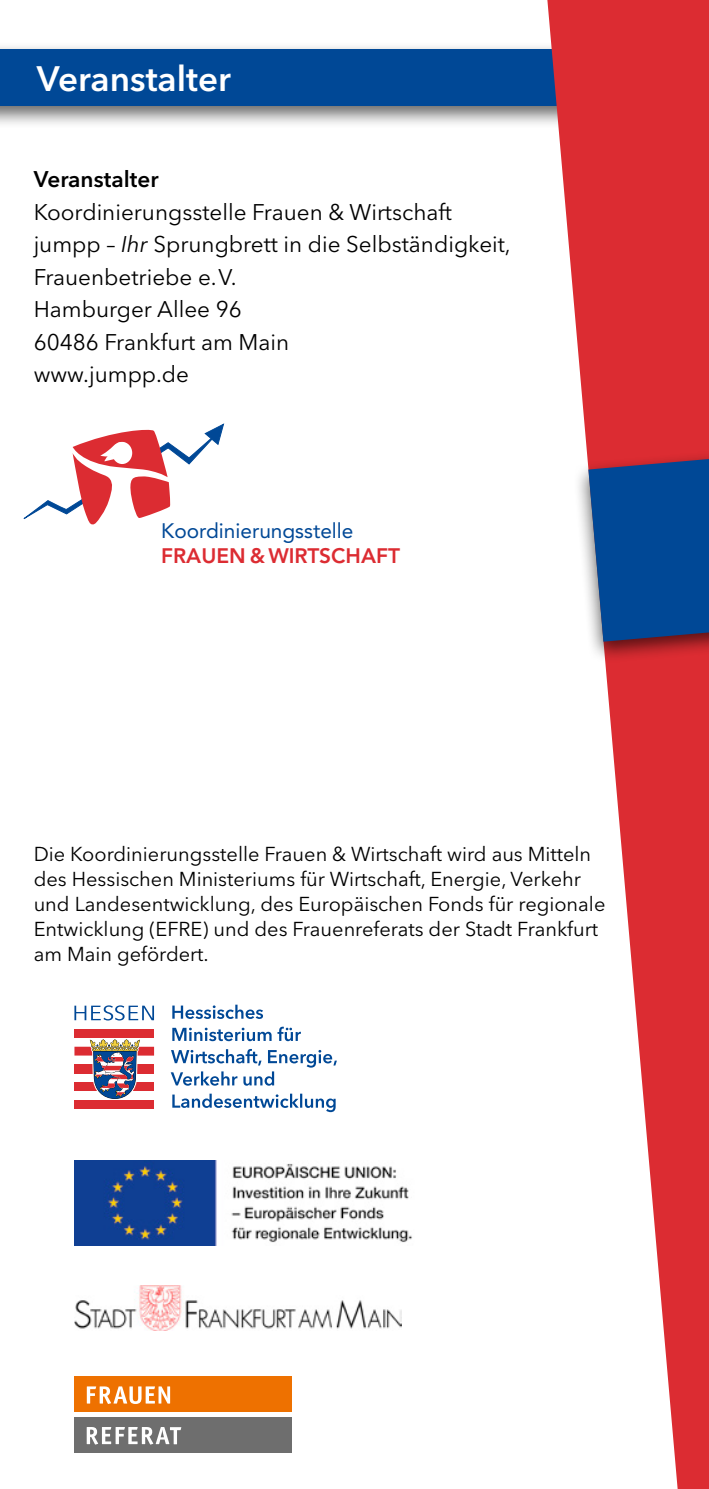
<style>
.page{position:relative;width:709px;height:1489px;background:#fff}
.page>*{position:absolute;margin:0;border:0;box-sizing:border-box;transform-origin:0 0}
.t1{font:600 35px "Avenir Next LT Pro";color:#fff}
.t2{font:22.5px/32.5px "Avenir Next LT Pro";color:#000}
.t3{font:600 22.5px "Avenir Next LT Pro";color:#000}
.t4{font:20.75px "Avenir";color:#004896}
.t5{font:800 20.75px "Avenir";color:#dc2c32}
.t6{font:20px/25px "Avenir Next LT Pro";color:#000}
.s1{font-style:italic}
</style>
<div class="page">
<div style="left:0;top:41px;width:709px;height:88px;background:#000;opacity:.6"></div>
<div style="left:0;top:50px;width:709px;height:56px;background:#004896"></div>
<svg style="left:23px;top:423px;width:202px;height:102px"></svg>
<img style="left:74px;top:1285px;width:328px;height:45px">
<img style="left:74px;top:1160px;width:338px;height:85px">
<div style="left:74px;top:1029px;width:80px;height:8px;background:#dc2c32"></div>
<div style="left:74px;top:1046px;width:80px;height:9px;background:#dc2c32"></div>
<div style="left:74px;top:1064px;width:80px;height:9px;background:#dc2c32"></div>
<div style="left:74px;top:1082px;width:80px;height:8px;background:#dc2c32"></div>
<div style="left:74px;top:1099px;width:80px;height:9px;background:#dc2c32"></div>
<svg style="left:89px;top:1039px;width:52px;height:60px"></svg>
<svg style="left:74px;top:1005px;width:80px;height:15px"></svg>
<svg style="left:172px;top:1093px;width:163px;height:19px"></svg>
<svg style="left:171px;top:1049px;width:166px;height:36px"></svg>
<svg style="left:172px;top:1026px;width:129px;height:15px"></svg>
<svg style="left:172px;top:1004px;width:91px;height:14px"></svg>
<svg style="left:547px;top:0;width:162px;height:1488px;fill:#dc2c32"></svg>
<div style="left:574px;top:381px;width:135px;height:283px;background:#000;opacity:.6"></div>
<svg style="left:588px;top:459px;width:121px;height:182px;background:#144e93"></svg>
<div style="left:75px;top:1375px;width:217px;height:36px;background:#ee7100"></div>
<div style="left:75px;top:1417px;width:217px;height:35px;background:#6e6e6e"></div>
<svg style="left:87px;top:1386px;width:83px;height:17px"></svg>
<svg style="left:87px;top:1427px;width:94px;height:17px"></svg>
<h1 class="t1" style="left:37px;top:58px;width:196px">Veranstalter</h1>
<p class="t3" style="left:34px;top:166px;width:126px">Veranstalter</p>
<p class="t2" style="left:34px;top:196px;width:478px">Koordinierungsstelle Frauen &amp; Wirtschaft jumpp – <span class="s1">Ihr</span> Sprungbrett in die Selbständigkeit,<br>Frauenbetriebe e.V.<br>Hamburger Allee 96<br>60486 Frankfurt am Main<br>www.jumpp.de</p>
<p class="t4" style="left:161px;top:518px;width:194px">Koordinierungsstelle</p>
<p class="t5" style="left:161px;top:543px;width:240px">FRAUEN &amp; WIRTSCHAFT</p>
<p class="t6" style="left:34px;top:841px;width:573px">Die Koordinierungsstelle Frauen &amp; Wirtschaft wird aus Mitteln des Hessischen Ministeriums für Wirtschaft, Energie, Verkehr und Landesentwicklung, des Europäischen Fonds für regionale Entwicklung (EFRE) und des Frauenreferats der Stadt Frankfurt am Main gefördert.</p>
</div>
